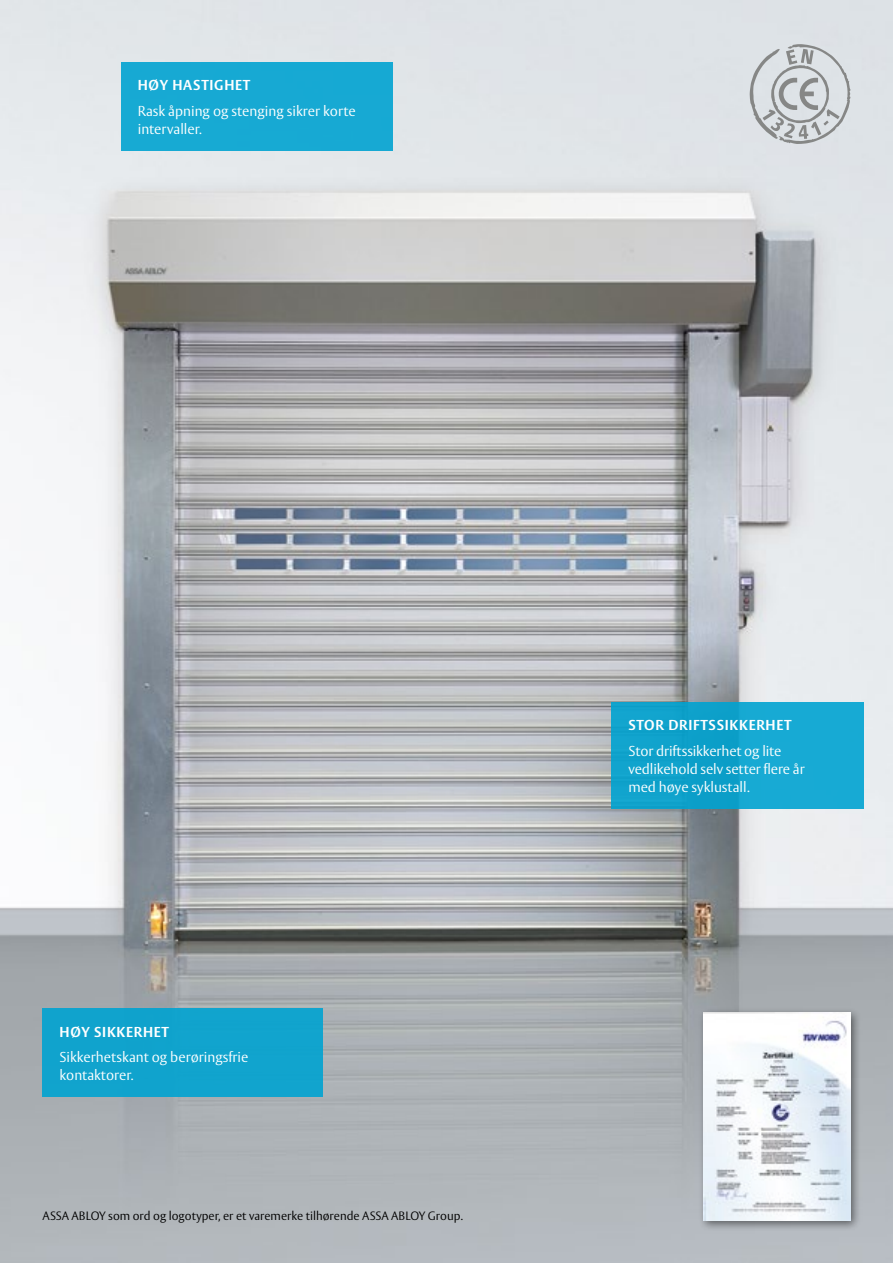
<style>
.page{position:relative;width:893px;height:1263px;background:#fff}
.page>*{position:absolute;margin:0;border:0;box-sizing:border-box;transform-origin:0 0}
.t1{font:300 14.25px/18px "ASSA Vesta";color:#fff}
.t2{font:700 14.25px "ASSA Vesta";letter-spacing:.05em;color:#fff}
.t3{font:300 12px "ASSA Vesta";color:#000}
</style>
<div class="page">
<img style="left:0;top:0;width:893px;height:1263px">
<div style="left:43px;top:1008px;width:280px;height:89px;background:#11a3cd"></div>
<div style="left:611px;top:702px;width:253px;height:107px;background:#14a6cf"></div>
<div style="left:121px;top:62px;width:271px;height:89px;background:#17a9d3"></div>
<svg style="left:749px;top:44px;width:101px;height:100px;background:#c8cccf"></svg>
<div style="left:698px;top:1007px;width:164px;height:224px;background:#000;opacity:.5"></div>
<img style="left:703px;top:1012px;width:147px;height:208px">
<p class="t2" style="left:138px;top:77px;width:114px">HØY HASTIGHET</p>
<p class="t1" style="left:138px;top:103px;width:219px">Rask åpning og stenging sikrer korte intervaller.</p>
<p class="t2" style="left:60px;top:1023px;width:111px">HØY SIKKERHET</p>
<p class="t1" style="left:60px;top:1049px;width:190px">Sikkerhetskant og berøringsfrie kontaktorer.</p>
<p class="t3" style="left:43px;top:1209px;width:422px">ASSA ABLOY som ord og logotyper, er et varemerke tilhørende ASSA ABLOY Group.</p>
<p class="t2" style="left:628px;top:716px;width:165px">STOR DRIFTSSIKKERHET</p>
<p class="t1" style="left:628px;top:742px;width:178px">Stor driftssikkerhet og lite vedlikehold selv setter flere år med høye syklustall.</p>
</div>
